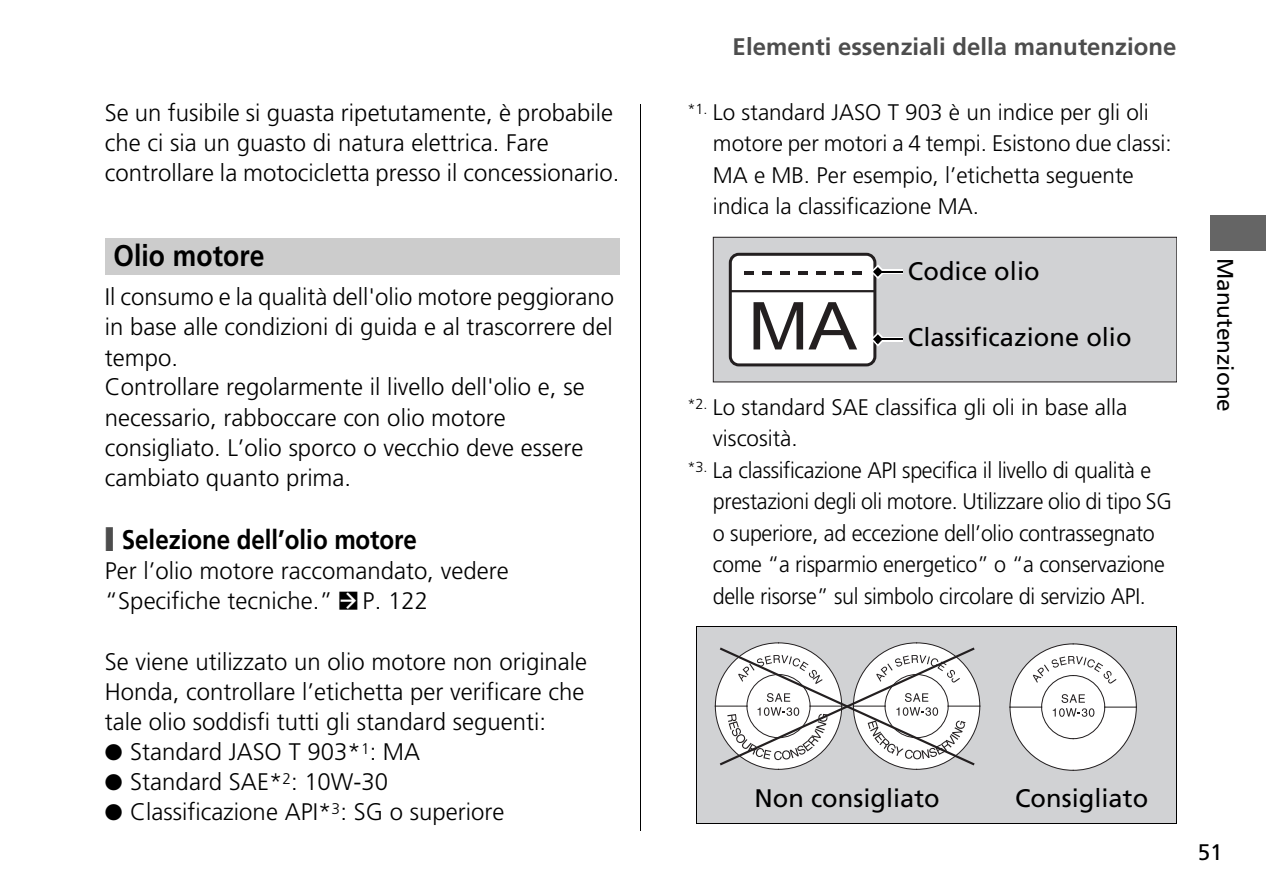
<style>
.page{position:relative;width:1266px;height:894px;background:#fff}
.page>*{position:absolute;margin:0;border:0;box-sizing:border-box;transform-origin:0 0}
.t1{font:700 30px "Frutiger LT Std";letter-spacing:.005em;color:#000;scale:.89 1}
.t2{font:700 27px "Frutiger LT Std";letter-spacing:-.005em;color:#000;scale:.89 1}
.t3{font:25.5px "Frutiger LT Std";color:#000}
.t4{font:300 24px/30px "Frutiger LT Std";color:#000}
.t5{font:700 24px "Frutiger LT Std";color:#4d4d4d}
.t6{font:300 22.5px "Frutiger LT Std";letter-spacing:-.015em;color:#000;scale:.96 1}
.t7{font:300 22.5px/31.5px "Frutiger LT Std";letter-spacing:-.015em;color:#000}
.t8{font:22.5px "Frutiger LT Std";letter-spacing:-.005em;color:#000}
.s1{color:#4d4d4d}
.s2{font-family:"HONDA Common";font-weight:400;font-size:21px}
</style>
<div class="page">
<hr style="left:640px;top:105px;width:1px;height:725px;background:#000">
<div style="left:1210px;top:215px;width:56px;height:34px;background:#656565"></div>
<hr style="left:1210px;top:249px;width:56px;height:1px;background:#656565">
<div style="left:105px;top:238px;width:514px;height:36px;background:#ccc"></div>
<div style="left:713px;top:237px;width:463px;height:145px;background:#d1d2d4"></div>
<div style="left:713px;top:237px;width:463px;height:145px;border:1px solid #231f20"></div>
<div style="left:730px;top:254px;width:145px;height:111px;background:#fff;border-radius:9px"></div>
<div style="left:729px;top:253px;width:147px;height:113px;border:3px solid #231f20;border-radius:9px"></div>
<hr style="left:730px;top:290px;width:145px;height:2px;background:#231f20">
<svg style="left:744px;top:271px;width:9px;height:3px"></svg>
<svg style="left:762px;top:271px;width:9px;height:3px"></svg>
<svg style="left:780px;top:271px;width:9px;height:3px"></svg>
<svg style="left:798px;top:271px;width:9px;height:3px"></svg>
<svg style="left:816px;top:271px;width:9px;height:3px"></svg>
<svg style="left:834px;top:271px;width:9px;height:3px"></svg>
<svg style="left:852px;top:271px;width:9px;height:3px"></svg>
<svg style="left:753px;top:302px;width:104px;height:47px"></svg>
<hr style="left:879px;top:337px;width:24px;height:4px;background:#fff">
<svg style="left:872px;top:332px;width:13px;height:14px"></svg>
<hr style="left:879px;top:338px;width:24px;height:2px;background:#000">
<svg style="left:872px;top:264px;width:31px;height:15px"></svg>
<div style="left:696px;top:626px;width:480px;height:197px;background:#d1d2d4"></div>
<svg style="left:1009px;top:643px;width:128px;height:128px"></svg>
<svg style="left:1089px;top:708px;width:5px;height:8px"></svg>
<svg style="left:714px;top:642px;width:267px;height:128px"></svg>
<svg style="left:794px;top:707px;width:5px;height:8px"></svg>
<hr style="left:696px;top:626px;width:480px;height:1px;background:#000">
<hr style="left:1176px;top:626px;width:1px;height:197px;background:#000">
<hr style="left:696px;top:822px;width:480px;height:1px;background:#000">
<hr style="left:696px;top:626px;width:1px;height:197px;background:#000">
<p class="t4" style="left:105px;top:99px;width:516px">Se un fusibile si guasta ripetutamente, è probabile che ci sia un guasto di natura elettrica. Fare controllare la motocicletta presso il concessionario.</p>
<p class="t1" style="left:113px;top:243px;width:171px">Olio motore</p>
<p class="t4" style="left:105px;top:284px;width:511px">Il consumo e la qualità dell'olio motore peggiorano in base alle condizioni di guida e al trascorrere del tempo.<br>Controllare regolarmente il livello dell'olio e, se necessario, rabboccare con olio motore consigliato. L’olio sporco o vecchio deve essere cambiato quanto prima.</p>
<p class="t2" style="left:105px;top:528px;width:352px"><span class="s1">❙</span> Selezione dell’olio motore</p>
<p class="t4" style="left:105px;top:557px;width:405px">Per l’olio motore raccomandato, vedere “Specifiche tecniche.” <span class="s2">2</span> P. 122</p>
<p class="t4" style="left:105px;top:648px;width:484px;text-align:justify">Se viene utilizzato un olio motore non originale Honda, controllare l’etichetta per verificare che tale olio soddisfi tutti gli standard seguenti:</p>
<p class="t4" style="left:105px;top:738px;width:317px">● Standard JASO T 903*<sup>1</sup>: MA</p>
<p class="t4" style="left:105px;top:768px;width:285px">● Standard SAE*<sup>2</sup>: 10W-30</p>
<p class="t4" style="left:105px;top:798px;width:401px">● Classificazione API*<sup>3</sup>: SG o superiore</p>
<p class="t5" style="left:733px;top:37px;width:445px">Elementi essenziali della manutenzione</p>
<p class="t7" style="left:713px;top:98px;width:460px;text-indent:-26px"><sup>*1.</sup> Lo standard JASO T 903 è un indice per gli oli motore per motori a 4 tempi. Esistono due classi:<br>MA e MB. Per esempio, l’etichetta seguente indica la classificazione MA.</p>
<p class="t3" style="left:908px;top:260px;width:133px">Codice olio</p>
<p class="t3" style="left:908px;top:327px;width:225px">Classificazione olio</p>
<p class="t7" style="left:687px;top:393px;width:441px"><sup>*2.</sup> Lo standard SAE classifica gli oli in base alla</p>
<p class="t7" style="left:713px;top:424px;width:86px">viscosità.</p>
<p class="t6" style="left:687px;top:460px;width:485px"><sup>*3.</sup> La classificazione API specifica il livello di qualità e</p>
<p class="t6" style="left:713px;top:492px;width:480px">prestazioni degli oli motore. Utilizzare olio di tipo SG</p>
<p class="t6" style="left:713px;top:523px;width:462px">o superiore, ad eccezione dell’olio contrassegnato</p>
<p class="t6" style="left:713px;top:555px;width:472px">come “a risparmio energetico” o “a conservazione</p>
<p class="t6" style="left:713px;top:587px;width:452px">delle risorse” sul simbolo circolare di servizio API.</p>
<p class="t8" style="left:1234px;top:258px;width:155px;rotate:90deg">Manutenzione</p>
<p class="t3" style="left:754px;top:788px;width:187px">Non consigliato</p>
<p class="t3" style="left:1015px;top:788px;width:135px">Consigliato</p>
<p class="t8" style="left:1198px;top:843px;width:26px">51</p>
</div>
